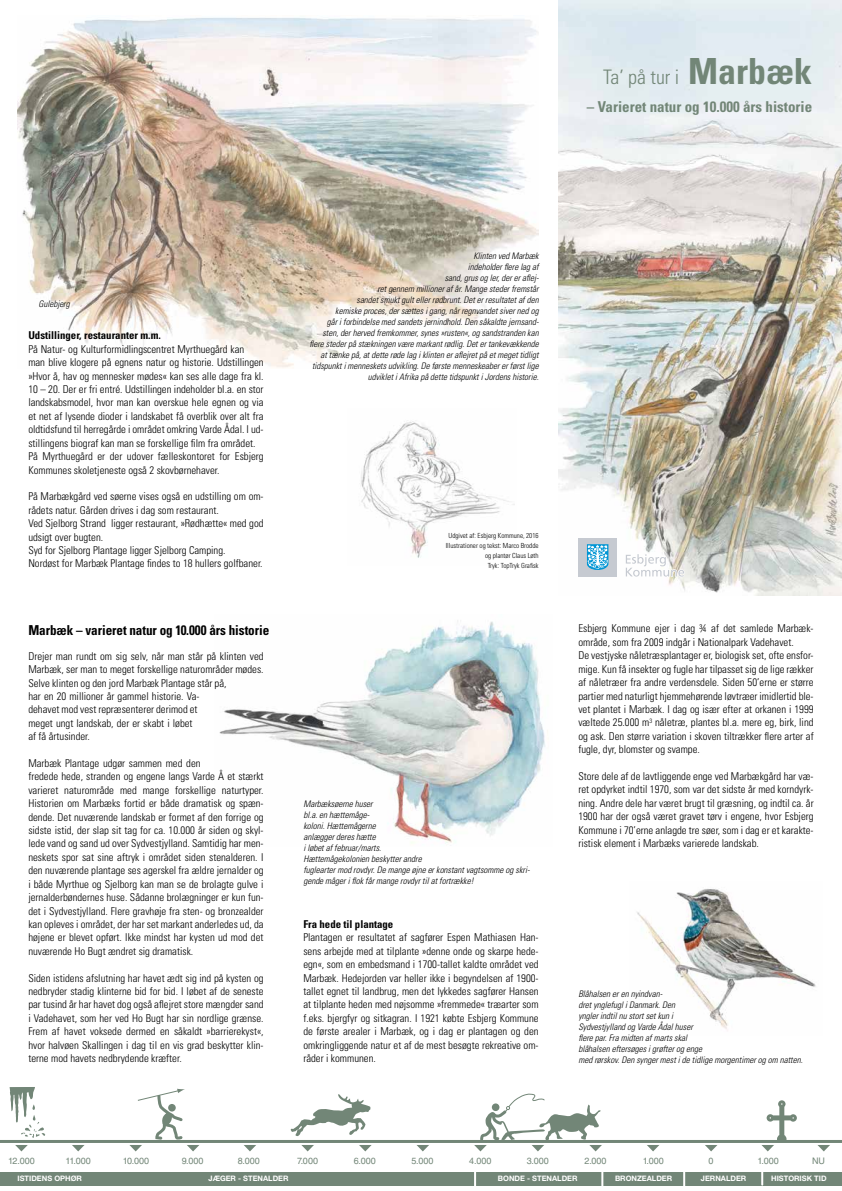
<style>
.page{position:relative;width:842px;height:1191px;background:#fff}
.page>*{position:absolute;margin:0;border:0;box-sizing:border-box;transform-origin:0 0}
.t1{font:300 condensed 20px "Univers";color:#728677}
.t2{font:700 condensed 15px "Univers";color:#728677}
.t3{font:700 condensed 13.7px "Univers";letter-spacing:-.005em;color:#000;scale:.96 1}
.brød{font:300 condensed 10.8px/13.4px "Univers";color:#000}
.mlrubrik{font:700 condensed 10.8px "Univers";color:#000}
.brød-2{font:italic 300 condensed 9px/11px "Univers";color:#000}
.t4{font:9px "Helvetica";color:#728677}
.t5{font:700 7.5px "Helvetica Neue LT";color:#fff}
.brød-3{font:300 condensed 7px/10px "Univers";color:#000;text-align:center}
.s1{font-weight:700;font-size:36px}
</style>
<div class="page">
<img style="left:219px;top:620px;width:326px;height:224px">
<img style="left:637px;top:889px;width:179px;height:140px">
<img style="left:18px;top:17px;width:521px;height:351px">
<img style="left:558px;top:0;width:284px;height:595px">
<div style="left:0;top:1172px;width:842px;height:13px;background:#728677"></div>
<svg style="left:474px;top:1172px;width:2px;height:14px"></svg>
<svg style="left:601px;top:1172px;width:2px;height:14px"></svg>
<svg style="left:683px;top:1172px;width:2px;height:14px"></svg>
<svg style="left:761px;top:1172px;width:2px;height:12px"></svg>
<svg style="left:0;top:1087px;width:842px;height:64px"></svg>
<hr style="left:0;top:1143px;width:842px;height:2px;background:#fff">
<img style="left:361px;top:421px;width:154px;height:137px">
<div style="left:578px;top:538px;width:39px;height:38px;background:#c6cad1"></div>
<svg style="left:587px;top:544px;width:21px;height:26px"></svg>
<svg style="left:626px;top:554px;width:58px;height:22px"></svg>
<p class="t1" style="left:603px;top:65px;width:211px">Ta’ på tur i <span class="s1">Marbæk</span></p>
<p class="t2" style="left:587px;top:97px;width:227px">– Varieret natur og 10.000 års historie</p>
<p class="brød-2" style="left:39px;top:298px;width:33px">Gulebjerg</p>
<p class="mlrubrik" style="left:28px;top:329px;width:134px">Udstillinger, restauranter m.m.</p>
<h1 class="brød" style="left:28px;top:342px;width:237px">På Natur- og Kulturformidlingscentret Myrthuegård kan<br>man blive klogere på egnens natur og historie. Udstillingen »Hvor å, hav og mennesker mødes« kan ses alle dage fra kl.<br>10 – 20. Der er fri entré. Udstillingen indeholder bl.a. en stor landskabsmodel, hvor man kan overskue hele egnen og via et net af lysende dioder i landskabet få overblik over alt fra oldtidsfund til herregårde i området omkring Varde Ådal. I ud&shy;stillingens biograf kan man se forskellige film fra området.</h1>
<h1 class="brød" style="left:28px;top:449px;width:237px">På Myrthuegård er der udover fælleskontoret for Esbjerg<br>Kommunes skoletjeneste også 2 skovbørnehaver.</h1>
<h1 class="brød" style="left:28px;top:490px;width:237px">På Marbækgård ved søerne vises også en udstilling om om&shy;rådets natur. Gården drives i dag som restaurant.</h1>
<h1 class="brød" style="left:28px;top:516px;width:237px">Ved Sjelborg Strand ligger restaurant, »Rødhætte« med god udsigt over bugten.</h1>
<h1 class="brød" style="left:28px;top:543px;width:199px">Syd for Sjelborg Plantage ligger Sjelborg Camping.</h1>
<h1 class="brød" style="left:28px;top:557px;width:236px">Nordøst for Marbæk Plantage findes to 18 hullers golfbaner.</h1>
<p class="t3" style="left:28px;top:621px;width:252px">Marbæk – varieret natur og 10.000 års historie</p>
<h1 class="brød" style="left:28px;top:649px;width:237px">Drejer man rundt om sig selv, når man står på klinten ved Marbæk, ser man to meget forskellige naturområder mødes.<br>Selve klinten og den jord Marbæk Plantage står på,<br>har en 20 millioner år gammel historie. Va-<br>dehavet mod vest repræsenterer derimod et<br>meget ungt landskab, der er skabt i løbet<br>af få årtusinder.</h1>
<h1 class="brød" style="left:28px;top:756px;width:237px">Marbæk Plantage udgør sammen med den<br>fredede hede, stranden og engene langs Varde Å et stærkt varieret naturområde med mange forskellige naturtyper.<br>Historien om Marbæks fortid er både dramatisk og spæn&shy;dende. Det nuværende landskab er formet af den forrige og sidste istid, der slap sit tag for ca. 10.000 år siden og skyl&shy;lede vand og sand ud over Sydvestjylland. Samtidig har men&shy;neskets spor sat sine aftryk i området siden stenalderen. I den nuværende plantage ses agerskel fra ældre jernalder og i både Myrthue og Sjelborg kan man se de brolagte gulve i jernalderbøndernes huse. Sådanne brolægninger er kun fun&shy;det i Sydvestjylland. Flere gravhøje fra sten- og bronzealder kan opleves i området, der har set markant anderledes ud, da højene er blevet opført. Ikke mindst har kysten ud mod det nuværende Ho Bugt ændret sig dramatisk.</h1>
<h1 class="brød" style="left:28px;top:971px;width:237px;text-align:justify">Siden istidens afslutning har havet ædt sig ind på kysten og nedbryder stadig klinterne bid for bid. I løbet af de seneste par tusind år har havet dog også aflejret store mængder sand i Vadehavet, som her ved Ho Bugt har sin nordlige grænse.<br>Frem af havet voksede dermed en såkaldt »barrierekyst«, hvor halvøen Skallingen i dag til en vis grad beskytter klin&shy;terne mod havets nedbrydende kræfter.</h1>
<h1 class="brød-2" style="left:310px;top:251px;width:231px;text-align:right">Klinten ved Marbæk<br>indeholder flere lag af<br>sand, grus og ler, der er aflej-<br>ret gennem millioner af år. Mange steder fremstår<br>sandet smukt gult eller rødbrunt. Det er resultatet af den<br>kemiske proces, der sættes i gang, når regnvandet siver ned og<br>går i forbindelse med sandets jernindhold. Den såkaldte jernsand&shy;sten, der herved fremkommer, synes »rusten«, og sandstranden kan flere steder på stækningen være markant rødlig. Det er tankevækkende at tænke på, at dette røde lag i klinten er aflejret på et meget tidligt tidspunkt i menneskets udvikling. De første menneskeaber er først lige udviklet i Afrika på dette tidspunkt i Jordens historie.</h1>
<h1 class="brød-3" style="left:446px;top:530px;width:94px">Udgivet af: Esbjerg Kommune, 2016<br>Illustrationer og tekst: Marco Brodde</h1>
<h1 class="brød-3" style="left:485px;top:550px;width:55px">og plantør Claus Løth</h1>
<h1 class="brød-3" style="left:488px;top:560px;width:52px">Tryk: TopTryk Grafisk</h1>
<h1 class="brød-2" style="left:303px;top:798px;width:228px">Marbæksøerne huser<br>bl.a. en hættemåge-<br>koloni. Hættemågerne<br>anlægger deres hætte<br>i løbet af februar/marts.<br>Hættemågekolonien beskytter andre<br>fuglearter mod rovdyr. De mange øjne er konstant vagtsomme og skri&shy;gende måger i flok får mange rovdyr til at fortrække!</h1>
<p class="mlrubrik" style="left:303px;top:917px;width:91px">Fra hede til plantage</p>
<h1 class="brød" style="left:303px;top:931px;width:237px;text-align:justify">Plantagen er resultatet af sagfører Espen Mathiasen Han&shy;sens arbejde med at tilplante »denne onde og skarpe hede&shy;egn«, som en embedsmand i 1700-tallet kaldte området ved Marbæk. Hedejorden var heller ikke i begyndelsen af 1900- tallet egnet til landbrug, men det lykkedes sagfører Hansen at tilplante heden med nøjsomme »fremmede« træarter som f.eks. bjergfyr og sitkagran. I 1921 købte Esbjerg Kommune de første arealer i Marbæk, og i dag er plantagen og den omkringliggende natur et af de mest besøgte rekreative om&shy;råder i kommunen.</h1>
<h1 class="brød" style="left:578px;top:622px;width:237px">Esbjerg Kommune ejer i dag ¾ af det samlede Marbæk&shy;område, som fra 2009 indgår i Nationalpark Vadehavet.</h1>
<h1 class="brød" style="left:578px;top:649px;width:237px;text-align:justify">De vestjyske nåletræsplantager er, biologisk set, ofte ensfor&shy;mige. Kun få insekter og fugle har tilpasset sig de lige rækker af nåletræer fra andre verdensdele. Siden 50’erne er større partier med naturligt hjemmehørende løvtræer imidlertid ble&shy;vet plantet i Marbæk. I dag og især efter at orkanen i 1999 væltede 25.000 m<sup>3</sup> nåletræ, plantes bl.a. mere eg, birk, lind og ask. Den større variation i skoven tiltrækker flere arter af fugle, dyr, blomster og svampe.</h1>
<h1 class="brød" style="left:578px;top:769px;width:237px;text-align:justify">Store dele af de lavtliggende enge ved Marbækgård har væ&shy;ret opdyrket indtil 1970, som var det sidste år med korndyrk&shy;ning. Andre dele har været brugt til græsning, og indtil ca. år 1900 har der også været gravet tørv i engene, hvor Esbjerg Kommune i 70’erne anlagde tre søer, som i dag er et karakte&shy;ristisk element i Marbæks varierede landskab.</h1>
<h1 class="brød-2" style="left:578px;top:988px;width:226px">Blåhalsen er en nyindvan-<br>dret ynglefugl i Danmark. Den<br>yngler indtil nu stort set kun i<br>Sydvestjylland og Varde Ådal huser<br>flere par. Fra midten af marts skal<br>blåhalsen eftersøges i grøfter og enge<br>med rørskov. Den synger mest i de tidlige morgentimer og om natten.</h1>
<p class="t4" style="left:8px;top:1155px;width:28px">12.000</p>
<p class="t4" style="left:65px;top:1155px;width:27px">11.000</p>
<p class="t4" style="left:123px;top:1155px;width:28px">10.000</p>
<p class="t4" style="left:182px;top:1155px;width:23px">9.000</p>
<p class="t4" style="left:238px;top:1155px;width:24px">8.000</p>
<p class="t4" style="left:297px;top:1155px;width:22px">7.000</p>
<p class="t4" style="left:354px;top:1155px;width:24px">6.000</p>
<p class="t4" style="left:411px;top:1155px;width:24px">5.000</p>
<p class="t4" style="left:469px;top:1155px;width:24px">4.000</p>
<p class="t4" style="left:527px;top:1155px;width:24px">3.000</p>
<p class="t4" style="left:584px;top:1155px;width:24px">2.000</p>
<p class="t4" style="left:643px;top:1155px;width:23px">1.000</p>
<p class="t4" style="left:708px;top:1155px;width:7px">0</p>
<p class="t4" style="left:758px;top:1155px;width:23px">1.000</p>
<p class="t4" style="left:812px;top:1155px;width:14px">NU</p>
<p class="t5" style="left:18px;top:1174px;width:66px">ISTIDENS OPHØR</p>
<p class="t5" style="left:209px;top:1174px;width:82px">JÆGER - STENALDER</p>
<p class="t5" style="left:498px;top:1174px;width:81px">BONDE - STENALDER</p>
<p class="t5" style="left:615px;top:1174px;width:59px">BRONZEALDER</p>
<p class="t5" style="left:701px;top:1174px;width:47px">JERNALDER</p>
<p class="t5" style="left:771px;top:1174px;width:57px">HISTORISK TID</p>
</div>
